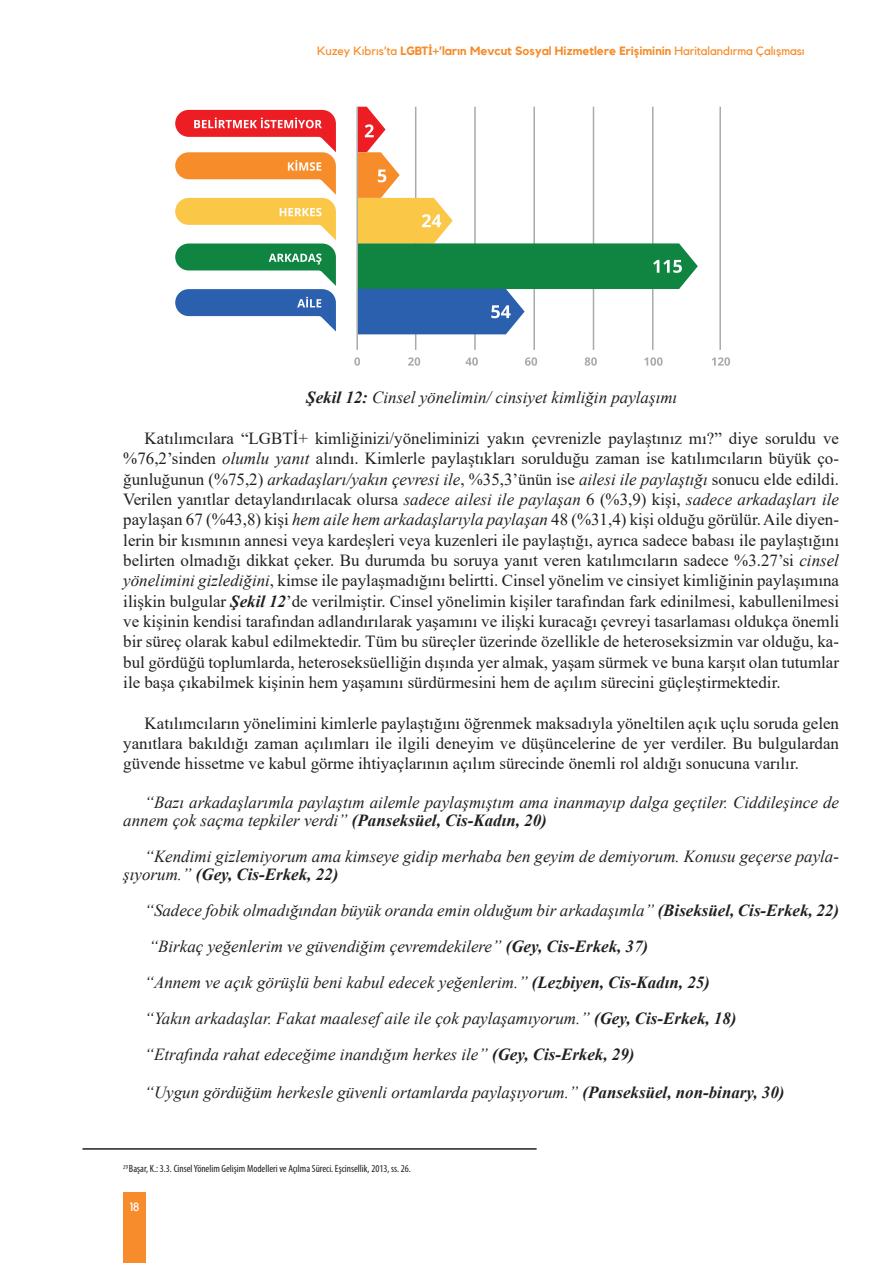
<style>
.page{position:relative;width:893px;height:1263px;background:#fff}
.page>*{position:absolute;margin:0;border:0;box-sizing:border-box;transform-origin:0 0}
.t1{font:16.95px/20.4px "Times New Roman";color:#231f20;text-align:justify}
.t2{font:italic 16.95px/18px "Times New Roman";color:#231f20}
.t3{font:700 12px "Kollektif";color:#f68c2b}
.t4{font:12px "Kollektif";color:#fff}
.t5{font:condensed 10.5px "Myriad Pro";color:#231f20}
.s1{font-weight:400}
.s2{font-weight:700}
.s3{font-style:italic}
.s4{font-weight:700;font-style:italic}
</style>
<div class="page">
<div style="left:123px;top:1192px;width:23px;height:71px;background:#f68c2b"></div>
<hr style="left:415px;top:107px;width:1px;height:243px;background:#a8abab">
<hr style="left:474px;top:107px;width:2px;height:243px;background:#a8abab">
<hr style="left:533px;top:107px;width:2px;height:243px;background:#a8abab">
<hr style="left:593px;top:107px;width:1px;height:243px;background:#a8abab">
<hr style="left:652px;top:107px;width:1px;height:243px;background:#a8abab">
<svg style="left:175px;top:110px;width:161px;height:221px"></svg>
<svg style="left:354px;top:357px;width:6px;height:9px"></svg>
<svg style="left:408px;top:357px;width:12px;height:9px"></svg>
<svg style="left:465px;top:357px;width:13px;height:9px"></svg>
<svg style="left:525px;top:357px;width:12px;height:9px"></svg>
<svg style="left:585px;top:357px;width:12px;height:9px"></svg>
<svg style="left:644px;top:357px;width:19px;height:9px"></svg>
<hr style="left:719px;top:107px;width:2px;height:243px;background:#a8abab">
<svg style="left:712px;top:357px;width:18px;height:9px"></svg>
<svg style="left:358px;top:107px;width:340px;height:227px"></svg>
<hr style="left:356px;top:107px;width:2px;height:243px;background:#a8abab">
<hr style="left:82px;top:1148px;width:455px;height:2px;background:#231f20">
<p class="t3" style="left:317px;top:44px;width:489px"><span class="s1">Kuzey Kıbrıs’ta</span> LGBTİ+’ların Mevcut Sosyal Hizmetlere Erişiminin <span class="s1">Haritalandırma Çalışması</span></p>
<p class="t2" style="left:306px;top:388px;width:373px"><span class="s2">Şekil 12:</span> Cinsel yönelimin/ cinsiyet kimliğin paylaşımı</p>
<p class="t1" style="left:123px;top:427px;width:717px;text-indent:21px">Katılımcılara “LGBTİ+ kimliğinizi/yöneliminizi yakın çevrenizle paylaştınız mı?” diye soruldu ve %76,2’sinden <span class="s3">olumlu yanıt</span> alındı. Kimlerle paylaştıkları sorulduğu zaman ise katılımcıların büyük ço&shy;ğunluğunun (%75,2) <span class="s3">arkadaşları/yakın çevresi ile</span>, %35,3’ünün ise <span class="s3">ailesi ile paylaştığı</span> sonucu elde edildi.<br>Verilen yanıtlar detaylandırılacak olursa <span class="s3">sadece ailesi ile paylaşan</span> 6 (%3,9) kişi, <span class="s3">sadece arkadaşları ile </span>paylaşan 67 (%43,8) kişi <span class="s3">hem aile hem arkadaşlarıyla paylaşan</span> 48 (%31,4) kişi olduğu görülür. Aile diyen&shy;lerin bir kısmının annesi veya kardeşleri veya kuzenleri ile paylaştığı, ayrıca sadece babası ile paylaştığını belirten olmadığı dikkat çeker. Bu durumda bu soruya yanıt veren katılımcıların sadece %3.27’si <span class="s3">cinsel yönelimini gizlediğini</span>, kimse ile paylaşmadığını belirtti. Cinsel yönelim ve cinsiyet kimliğinin paylaşımına ilişkin bulgular <span class="s4">Şekil 12</span>’de verilmiştir. Cinsel yönelimin kişiler tarafından fark edinilmesi, kabullenilmesi ve kişinin kendisi tarafından adlandırılarak yaşamını ve ilişki kuracağı çevreyi tasarlaması oldukça önemli bir süreç olarak kabul edilmektedir. Tüm bu süreçler üzerinde özellikle de heteroseksizmin var olduğu, ka&shy;bul gördüğü toplumlarda, heteroseksüelliğin dışında yer almak, yaşam sürmek ve buna karşıt olan tutumlar ile başa çıkabilmek kişinin hem yaşamını sürdürmesini hem de açılım sürecini güçleştirmektedir.</p>
<p class="t1" style="left:123px;top:712px;width:717px;text-indent:21px">Katılımcıların yönelimini kimlerle paylaştığını öğrenmek maksadıyla yöneltilen açık uçlu soruda gelen yanıtlara bakıldığı zaman açılımları ile ilgili deneyim ve düşüncelerine de yer verdiler. Bu bulgulardan güvende hissetme ve kabul görme ihtiyaçlarının açılım sürecinde önemli rol aldığı sonucuna varılır.</p>
<p class="t2" style="left:123px;top:793px;width:717px;text-indent:21px">“Bazı arkadaşlarımla paylaştım ailemle paylaşmıştım ama inanmayıp dalga geçtiler. Ciddileşince de annem çok saçma tepkiler verdi” <span class="s2">(Panseksüel, Cis-Kadın, 20)</span></p>
<p class="t2" style="left:123px;top:847px;width:717px;text-indent:21px">“Kendimi gizlemiyorum ama kimseye gidip merhaba ben geyim de demiyorum. Konusu geçerse payla&shy;şıyorum.” <span class="s2">(Gey, Cis-Erkek, 22)</span></p>
<p class="t2" style="left:145px;top:901px;width:696px">“Sadece fobik olmadığından büyük oranda emin olduğum bir arkadaşımla” <span class="s2">(Biseksüel, Cis-Erkek, 22)</span></p>
<p class="t2" style="left:149px;top:937px;width:501px">“Birkaç yeğenlerim ve güvendiğim çevremdekilere” <span class="s2">(Gey, Cis-Erkek, 37)</span></p>
<p class="t2" style="left:145px;top:973px;width:567px">“Annem ve açık görüşlü beni kabul edecek yeğenlerim.” <span class="s2">(Lezbiyen, Cis-Kadın, 25)</span></p>
<p class="t2" style="left:145px;top:1009px;width:593px">“Yakın arkadaşlar. Fakat maalesef aile ile çok paylaşamıyorum.” <span class="s2">(Gey, Cis-Erkek, 18)</span></p>
<p class="t2" style="left:145px;top:1045px;width:491px">“Etrafında rahat edeceğime inandığım herkes ile” <span class="s2">(Gey, Cis-Erkek, 29)</span></p>
<p class="t2" style="left:145px;top:1083px;width:641px">“Uygun gördüğüm herkesle güvenli ortamlarda paylaşıyorum.” <span class="s2">(Panseksüel, non-binary, 30)</span></p>
<p class="t5" style="left:123px;top:1162px;width:289px"><sup>29</sup> Başar, K.: 3.3. Cinsel Yönelim Gelişim Modelleri ve Açılma Süreci. Eşcinsellik, 2013, ss. 26.</p>
<p class="t4" style="left:130px;top:1200px;width:11px">18</p>
</div>
